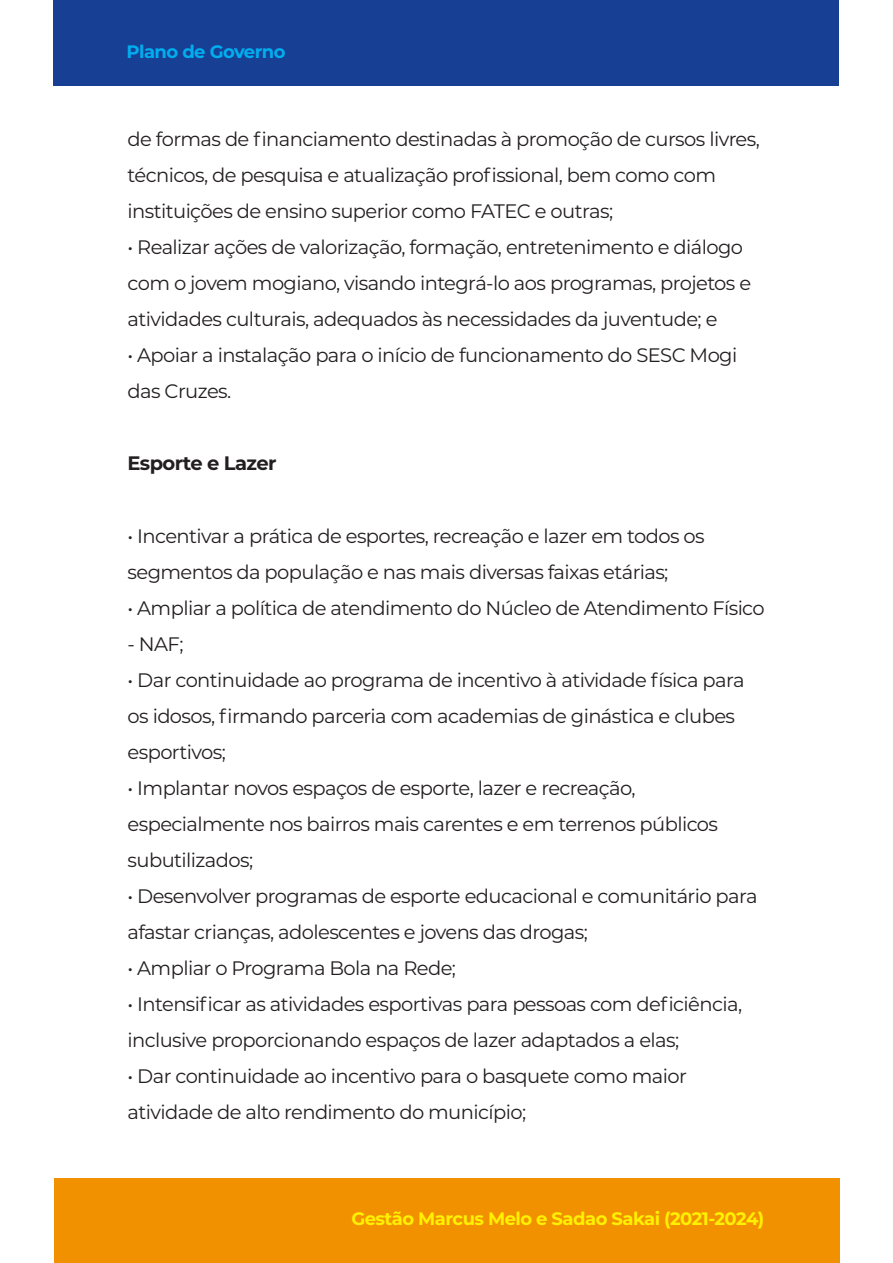
<style>
.page{position:relative;width:893px;height:1263px;background:#fff}
.page>*{position:absolute;margin:0;border:0;box-sizing:border-box;transform-origin:0 0}
.t1{font:19.5px/36px "Montserrat";letter-spacing:-.03em;color:#231f20}
.t2{font:700 19.5px "Montserrat";letter-spacing:-.03em;color:#231f20}
.t3{font:700 18px "Montserrat";letter-spacing:-.03em;color:#fff101}
.t4{font:700 18px "Montserrat";letter-spacing:-.03em;color:#00aeef}
</style>
<div class="page">
<div style="left:54px;top:0;width:785px;height:85px;background:#174094"></div>
<div style="left:54px;top:1178px;width:785px;height:85px;background:#f29100"></div>
<p class="t4" style="left:126px;top:38px;width:161px">Plano de Governo</p>
<p class="t1" style="left:128px;top:121px;width:634px">de formas de financiamento destinadas à promoção de cursos livres, técnicos, de pesquisa e atualização profissional, bem como com instituições de ensino superior como FATEC e outras;</p>
<p class="t1" style="left:128px;top:229px;width:625px">• Realizar ações de valorização, formação, entretenimento e diálogo com o jovem mogiano, visando integrá-lo aos programas, projetos e atividades culturais, adequados às necessidades da juventude; e</p>
<p class="t1" style="left:128px;top:337px;width:611px">• Apoiar a instalação para o início de funcionamento do SESC Mogi das Cruzes.</p>
<p class="t2" style="left:128px;top:449px;width:150px">Esporte e Lazer</p>
<p class="t1" style="left:128px;top:517px;width:579px">• Incentivar a prática de esportes, recreação e lazer em todos os segmentos da população e nas mais diversas faixas etárias;</p>
<p class="t1" style="left:128px;top:589px;width:639px">• Ampliar a política de atendimento do Núcleo de Atendimento Físico</p>
<p class="t1" style="left:128px;top:625px;width:57px">- NAF;</p>
<p class="t1" style="left:128px;top:661px;width:619px">• Dar continuidade ao programa de incentivo à atividade física para os idosos, firmando parceria com academias de ginástica e clubes esportivos;</p>
<p class="t1" style="left:128px;top:769px;width:592px">• Implantar novos espaços de esporte, lazer e recreação, especialmente nos bairros mais carentes e em terrenos públicos subutilizados;</p>
<p class="t1" style="left:128px;top:877px;width:631px">• Desenvolver programas de esporte educacional e comunitário para afastar crianças, adolescentes e jovens das drogas;</p>
<p class="t1" style="left:128px;top:949px;width:330px">• Ampliar o Programa Bola na Rede;</p>
<p class="t1" style="left:128px;top:985px;width:616px">• Intensificar as atividades esportivas para pessoas com deficiência, inclusive proporcionando espaços de lazer adaptados a elas;</p>
<p class="t1" style="left:128px;top:1057px;width:561px">• Dar continuidade ao incentivo para o basquete como maior atividade de alto rendimento do município;</p>
<p class="t3" style="left:351px;top:1205px;width:414px">Gestão Marcus Melo e Sadao Sakai (2021-2024)</p>
</div>
